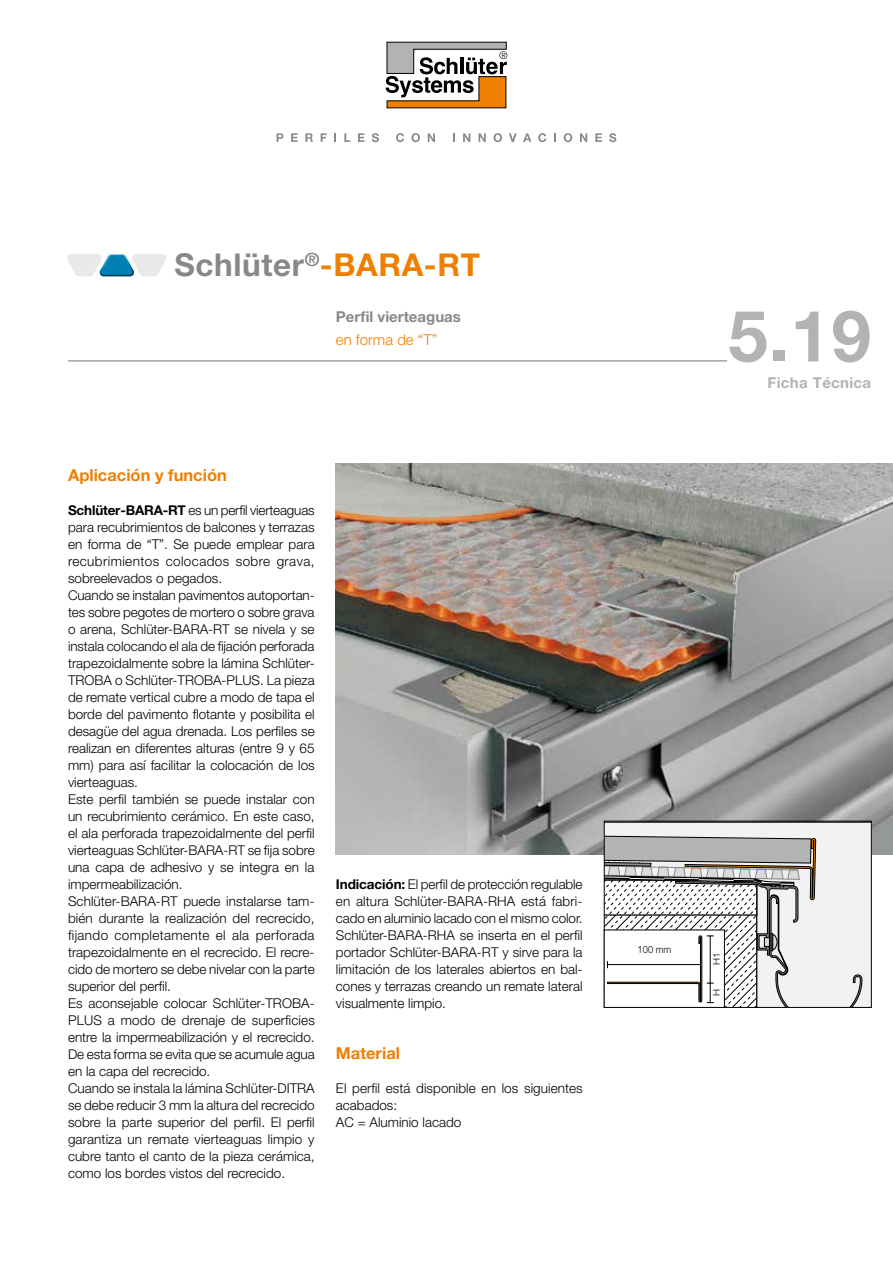
<style>
.page{position:relative;width:893px;height:1263px;background:#fff}
.page>*{position:absolute;margin:0;border:0;box-sizing:border-box;transform-origin:0 0}
.t1{font:700 71.25px "Helvetica Neue LT Pro";color:#b1b3b4}
.t2{font:700 31.5px "Helvetica Neue LT Pro";letter-spacing:.02em;color:#87888a}
.t3{font:700 16.5px "Helvetica Neue LT Pro";color:#ee7f00}
.t4{font:700 15px "Helvetica Neue LT Pro";color:#87888a}
.t5{font:300 15px "Helvetica Neue LT Pro";color:#ee7f00}
.t6{font:700 15px "Helvetica Neue LT Pro";letter-spacing:.02em;color:#b1b3b4}
.t7{font:300 13.5px/17px "Helvetica Neue LT Pro";color:#000}
.t8{font:300 9.9px "Helvetica Neue LT Pro";color:#000;scale:.94 1}
.t9{font:300 9.3px "Helvetica Neue LT Pro";color:#000;scale:1.06 1}
.s1{color:#ee7f00}
.s2{font-weight:700}
</style>
<div class="page">
<svg style="left:386px;top:42px;width:121px;height:66px"></svg>
<svg style="left:277px;top:133px;width:6px;height:9px"></svg>
<svg style="left:291px;top:133px;width:7px;height:9px"></svg>
<svg style="left:305px;top:133px;width:8px;height:9px"></svg>
<svg style="left:321px;top:133px;width:6px;height:9px"></svg>
<svg style="left:334px;top:133px;width:2px;height:9px"></svg>
<svg style="left:344px;top:133px;width:6px;height:9px"></svg>
<svg style="left:358px;top:133px;width:6px;height:9px"></svg>
<svg style="left:372px;top:133px;width:7px;height:9px"></svg>
<svg style="left:396px;top:133px;width:8px;height:9px"></svg>
<svg style="left:411px;top:133px;width:9px;height:9px"></svg>
<svg style="left:428px;top:133px;width:7px;height:9px"></svg>
<svg style="left:453px;top:133px;width:2px;height:9px"></svg>
<svg style="left:463px;top:133px;width:7px;height:9px"></svg>
<svg style="left:478px;top:133px;width:8px;height:9px"></svg>
<svg style="left:494px;top:133px;width:8px;height:9px"></svg>
<svg style="left:509px;top:133px;width:8px;height:9px"></svg>
<svg style="left:523px;top:133px;width:8px;height:9px"></svg>
<svg style="left:538px;top:133px;width:8px;height:9px"></svg>
<svg style="left:554px;top:133px;width:2px;height:9px"></svg>
<svg style="left:564px;top:133px;width:8px;height:9px"></svg>
<svg style="left:580px;top:133px;width:7px;height:9px"></svg>
<svg style="left:595px;top:133px;width:7px;height:9px"></svg>
<svg style="left:609px;top:133px;width:7px;height:9px"></svg>
<hr style="left:68px;top:360px;width:659px;height:1px;background:#87888a">
<svg style="left:67px;top:254px;width:99px;height:22px"></svg>
<img style="left:336px;top:463px;width:557px;height:392px">
<svg style="left:862px;top:823px;width:8px;height:183px"></svg>
<svg style="left:604px;top:821px;width:258px;height:186px"></svg>
<div style="left:604px;top:929px;width:121px;height:79px;border:1px solid #000"></div>
<h2 class="t2" style="left:174px;top:246px;width:307px">Schlüter<sup>®</sup><span class="s1">-BARA-RT</span></h2>
<p class="t4" style="left:336px;top:307px;width:126px">Perfil vierteaguas</p>
<p class="t5" style="left:336px;top:330px;width:103px">en forma de “T”</p>
<p class="t3" style="left:68px;top:464px;width:160px">Aplicación y función</p>
<p class="t7" style="left:68px;top:501px;width:248px"><span class="s2">Schlüter-BARA-RT</span> es un perfil vierteaguas para recubrimientos de balcones y terrazas en forma de “T”. Se puede emplear para recubrimientos colocados sobre grava, sobreelevados o pegados.<br>Cuando se instalan pavimentos autoportan&shy;tes sobre pegotes de mortero o sobre grava o arena, Schlüter-BARA-RT se nivela y se instala colocando el ala de fijación perforada trapezoidalmente sobre la lámina Schlüter-TROBA o Schlüter-TROBA-PLUS. La pieza de remate vertical cubre a modo de tapa el borde del pavimento flotante y posibilita el desagüe del agua drenada. Los perfiles se realizan en diferentes alturas (entre 9 y 65 mm) para así facilitar la colocación de los vierteaguas.<br>Este perfil también se puede instalar con un recubrimiento cerámico. En este caso, el ala perforada trapezoidalmente del perfil vierteaguas Schlüter-BARA-RT se fija sobre una capa de adhesivo y se integra en la impermeabilización.<br>Schlüter-BARA-RT puede instalarse tam&shy;bién durante la realización del recrecido, fijando completamente el ala perforada trapezoidalmente en el recrecido. El recre&shy;cido de mortero se debe nivelar con la parte superior del perfil.<br>Es aconsejable colocar Schlüter-TROBA-PLUS a modo de drenaje de superficies entre la impermeabilización y el recrecido.<br>De esta forma se evita que se acumule agua en la capa del recrecido.<br>Cuando se instala la lámina Schlüter-DITRA se debe reducir 3 mm la altura del recrecido sobre la parte superior del perfil. El perfil garantiza un remate vierteaguas limpio y cubre tanto el canto de la pieza cerámica, como los bordes vistos del recrecido.</p>
<p class="t7" style="left:336px;top:875px;width:248px;text-align:justify"><span class="s2">Indicación:</span> El perfil de protección regulable en altura Schlüter-BARA-RHA está fabri&shy;cado en aluminio lacado con el mismo color.<br>Schlüter-BARA-RHA se inserta en el perfil portador Schlüter-BARA-RT y sirve para la limitación de los laterales abiertos en bal&shy;cones y terrazas creando un remate lateral visualmente limpio.</p>
<p class="t3" style="left:336px;top:1043px;width:66px">Material</p>
<p class="t7" style="left:336px;top:1079px;width:248px">El perfil está disponible en los siguientes acabados:<br>AC = Aluminio lacado</p>
<h1 class="t1" style="left:728px;top:292px;width:144px">5.19</h1>
<p class="t6" style="left:768px;top:373px;width:105px">Ficha Técnica</p>
<p class="t8" style="left:638px;top:944px;width:37px">100 mm</p>
<p class="t9" style="left:711px;top:965px;width:13px;rotate:-90deg">H1</p>
<p class="t9" style="left:711px;top:996px;width:8px;rotate:-90deg">H</p>
</div>
